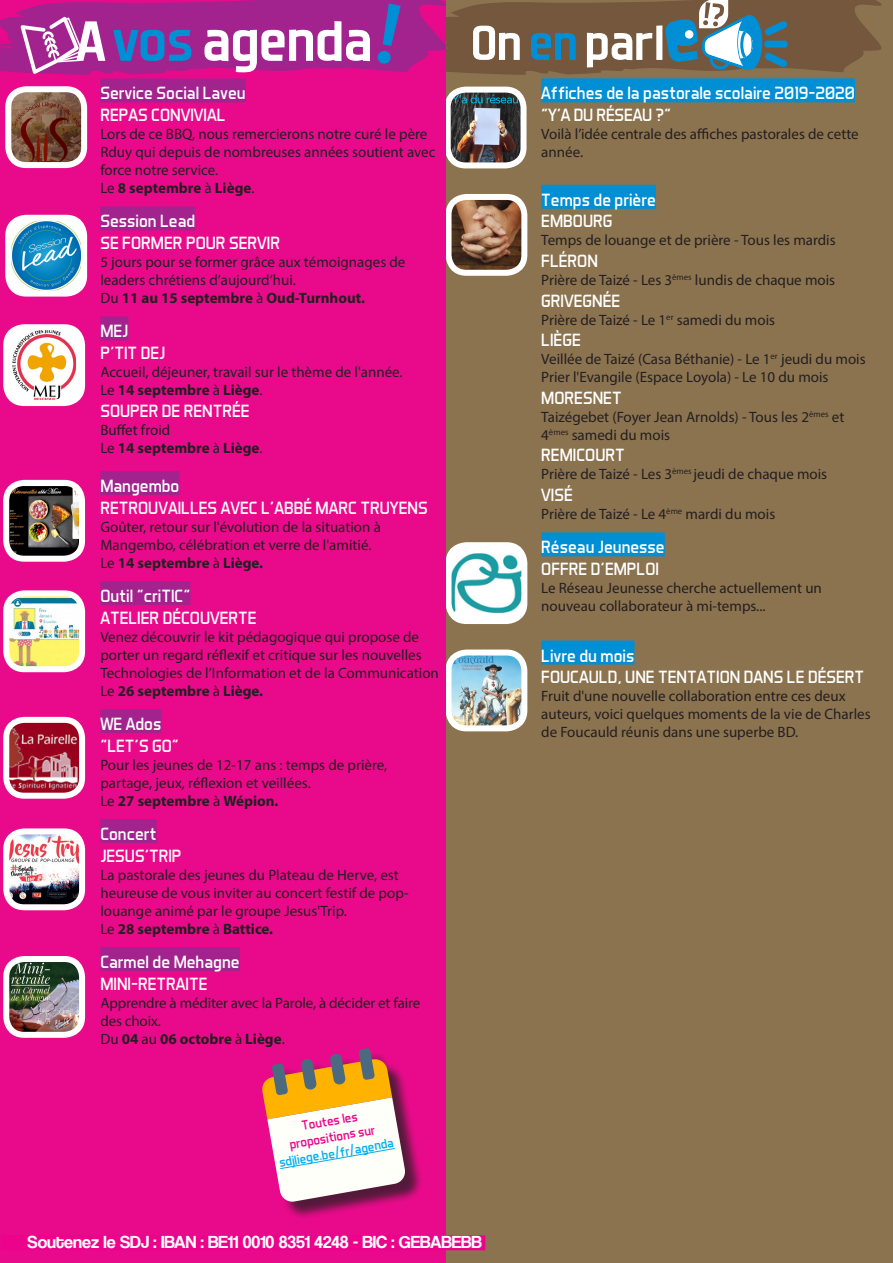
<style>
.page{position:relative;width:893px;height:1263px;background:#fff}
.page>*{position:absolute;margin:0;border:0;box-sizing:border-box;transform-origin:0 0}
.Paragraphe{font:18px/21.6px "Aero Matics";color:#fff}
.t1{font:18px "Coolvetica Rg";color:#fff}
.Paragraphe-2{font:15px/18px "Myriad Pro";color:#231f20}
.Paragraphe-3{font:700 15px/18px "Myriad Pro";color:#231f20}
.t2{font:13.5px/16.2px "Aero Matics";color:#ed028c;text-align:center}
.s1{font-weight:700}
.s2{font-weight:400}
.s3{color:#00aeef}
</style>
<div class="page">
<div style="left:445px;top:0;width:448px;height:1263px;background:#8c7350"></div>
<img style="left:453px;top:656px;width:67px;height:68px">
<div style="left:446px;top:649px;width:81px;height:82px;border:6px solid #fff;border-radius:18px"></div>
<div style="left:541px;top:78px;width:314px;height:24px;background:#008fd5"></div>
<div style="left:541px;top:185px;width:115px;height:24px;background:#008fd5"></div>
<div style="left:541px;top:532px;width:124px;height:24px;background:#008fd5"></div>
<div style="left:541px;top:640px;width:93px;height:24px;background:#008fd5"></div>
<div style="left:448px;top:545px;width:76px;height:76px;background:#fff;border-radius:18px"></div>
<img style="left:453px;top:553px;width:67px;height:60px">
<div style="left:446px;top:542px;width:81px;height:82px;border:6px solid #fff;border-radius:18px"></div>
<img style="left:453px;top:201px;width:67px;height:68px">
<div style="left:446px;top:194px;width:81px;height:82px;border:6px solid #fff;border-radius:18px"></div>
<img style="left:452px;top:94px;width:68px;height:67px">
<div style="left:445px;top:87px;width:82px;height:81px;border:6px solid #fff;border-radius:18px"></div>
<div style="left:0;top:0;width:446px;height:1263px;background:#e90a8b"></div>
<svg style="left:0;top:0;width:882px;height:75px"></svg>
<div style="left:100px;top:78px;width:146px;height:24px;background:#a2238e"></div>
<div style="left:100px;top:206px;width:95px;height:24px;background:#a2238e"></div>
<div style="left:100px;top:316px;width:28px;height:24px;background:#a2238e"></div>
<div style="left:100px;top:471px;width:79px;height:24px;background:#a2238e"></div>
<div style="left:100px;top:581px;width:90px;height:24px;background:#a2238e"></div>
<div style="left:100px;top:709px;width:61px;height:24px;background:#a2238e"></div>
<div style="left:100px;top:819px;width:57px;height:24px;background:#a2238e"></div>
<div style="left:100px;top:947px;width:140px;height:24px;background:#a2238e"></div>
<div style="left:6px;top:327px;width:76px;height:76px;background:#fff;border-radius:18px"></div>
<img style="left:12px;top:331px;width:64px;height:68px">
<div style="left:3px;top:324px;width:82px;height:82px;border:6px solid #fff;border-radius:18px"></div>
<img style="left:10px;top:835px;width:68px;height:68px">
<div style="left:3px;top:828px;width:82px;height:82px;border:6px solid #fff;border-radius:18px"></div>
<img style="left:10px;top:963px;width:68px;height:68px">
<div style="left:3px;top:956px;width:82px;height:82px;border:6px solid #fff;border-radius:18px"></div>
<img style="left:10px;top:487px;width:68px;height:68px">
<div style="left:3px;top:480px;width:82px;height:82px;border:6px solid #fff;border-radius:18px"></div>
<img style="left:10px;top:724px;width:68px;height:68px">
<div style="left:3px;top:717px;width:82px;height:82px;border:6px solid #fff;border-radius:18px"></div>
<img style="left:10px;top:597px;width:68px;height:68px">
<div style="left:3px;top:590px;width:82px;height:82px;border:6px solid #fff;border-radius:18px"></div>
<img style="left:12px;top:222px;width:68px;height:68px">
<div style="left:5px;top:215px;width:82px;height:82px;border:6px solid #fff;border-radius:18px"></div>
<img style="left:12px;top:93px;width:68px;height:68px">
<div style="left:5px;top:86px;width:82px;height:82px;border:6px solid #fff;border-radius:18px"></div>
<div style="left:265px;top:1051px;width:158px;height:169px;background:#231f20;opacity:.75"></div>
<svg style="left:262px;top:1048px;width:144px;height:155px"></svg>
<div style="left:1px;top:1235px;width:484px;height:15px;background:#ed028c"></div>
<p class="Paragraphe" style="left:100px;top:82px;width:147px">Service Social Laveu<br>REPAS CONVIVIAL</p>
<p class="Paragraphe-2" style="left:100px;top:125px;width:337px">Lors de ce BBQ, nous remercierons notre curé le père Rduy qui depuis de nombreuses années soutient avec force notre service.<br>Le <span class="s1">8 septembre</span> à <span class="s1">Liège</span>.</p>
<p class="Paragraphe" style="left:100px;top:210px;width:181px">Session Lead<br>SE FORMER POUR SERVIR</p>
<p class="Paragraphe-2" style="left:100px;top:253px;width:307px">5 jours pour se former grâce aux témoignages de leaders chrétiens d’aujourd’hui.<br>Du <span class="s1">11 au 15 septembre</span> à <span class="s1">Oud-Turnhout.</span></p>
<p class="Paragraphe" style="left:100px;top:320px;width:67px">MEJ<br>P'TIT DEJ</p>
<p class="Paragraphe-2" style="left:100px;top:363px;width:304px">Accueil, déjeuner, travail sur le thème de l'année.<br>Le <span class="s1">14 septembre</span> à <span class="s1">Liège</span>.</p>
<p class="Paragraphe" style="left:100px;top:399px;width:151px">SOUPER DE RENTRÉE</p>
<p class="Paragraphe-3" style="left:100px;top:420px;width:164px"><span class="s2">Buffet froid<br>Le</span> 14 septembre <span class="s2">à</span> Liège<span class="s2">.</span></p>
<p class="Paragraphe" style="left:100px;top:475px;width:329px">Mangembo<br>RETROUVAILLES AVEC L'ABBÉ MARC TRUYENS</p>
<p class="Paragraphe-2" style="left:100px;top:518px;width:282px">Goûter, retour sur l'évolution de la situation à<br>Mangembo, célébration et verre de l'amitié.<br>Le <span class="s1">14 septembre</span> à <span class="s1">Liège.</span></p>
<p class="Paragraphe" style="left:100px;top:585px;width:158px">Outil "criTIC"<br>ATELIER DÉCOUVERTE</p>
<p class="Paragraphe-2" style="left:100px;top:627px;width:340px">Venez découvrir le kit pédagogique qui propose de porter un regard réflexif et critique sur les nouvelles Technologies de l’Information et de la Communication Le <span class="s1">26 septembre</span> à <span class="s1">Liège.</span></p>
<p class="Paragraphe" style="left:100px;top:713px;width:80px">WE Ados "LET'S GO"</p>
<p class="Paragraphe-2" style="left:100px;top:755px;width:288px">Pour les jeunes de 12-17 ans : temps de prière, partage, jeux, réflexion et veillées.<br>Le <span class="s1">27 septembre</span> à <span class="s1">Wépion.</span></p>
<p class="Paragraphe" style="left:100px;top:823px;width:83px">Concert<br>JESUS'TRIP</p>
<p class="Paragraphe-2" style="left:100px;top:865px;width:310px">La pastorale des jeunes du Plateau de Herve, est heureuse de vous inviter au concert festif de pop&shy;louange animé par le groupe Jesus'Trip.<br>Le <span class="s1">28 septembre</span> à <span class="s1">Battice.</span></p>
<p class="Paragraphe" style="left:100px;top:951px;width:141px">Carmel de Mehagne<br>MINI-RETRAITE</p>
<p class="Paragraphe-2" style="left:100px;top:993px;width:321px">Apprendre à méditer avec la Parole, à décider et faire des choix.<br>Du <span class="s1">04</span> au <span class="s1">06 octobre</span> à <span class="s1">Liège</span>.</p>
<p class="t2" style="left:272px;top:1122px;width:118px;rotate:-10deg">Toutes les propositions sur <span class="s3">sdjliege.be/fr/agenda</span></p>
<p class="t1" style="left:28px;top:1231px;width:456px">Soutenez le SDJ : IBAN : BE11 0010 8351 4248 - BIC : GEBABEBB</p>
<p class="Paragraphe" style="left:541px;top:82px;width:315px">Affiches de la pastorale scolaire 2019-2020 "Y'A DU RÉSEAU ?"</p>
<p class="Paragraphe-2" style="left:541px;top:125px;width:319px">Voilà l’idée centrale des affiches pastorales de cette année.</p>
<p class="Paragraphe" style="left:541px;top:189px;width:116px">Temps de prière<br>EMBOURG</p>
<p class="Paragraphe-2" style="left:541px;top:231px;width:296px">Temps de louange et de prière - Tous les mardis</p>
<p class="Paragraphe" style="left:541px;top:250px;width:58px">FLÉRON</p>
<p class="Paragraphe-2" style="left:541px;top:271px;width:295px">Prière de Taizé - Les 3<sup>èmes</sup> lundis de chaque mois</p>
<p class="Paragraphe" style="left:541px;top:289px;width:81px">GRIVEGNÉE</p>
<p class="Paragraphe-2" style="left:541px;top:310px;width:235px">Prière de Taizé - Le 1<sup>er</sup> samedi du mois</p>
<p class="Paragraphe" style="left:541px;top:329px;width:41px">LIÈGE</p>
<p class="Paragraphe-2" style="left:541px;top:350px;width:326px">Veillée de Taizé (Casa Béthanie) - Le 1<sup>er</sup> jeudi du mois<br>Prier l'Evangile (Espace Loyola) - Le 10 du mois</p>
<p class="Paragraphe" style="left:541px;top:387px;width:82px">MORESNET</p>
<p class="Paragraphe-2" style="left:541px;top:408px;width:304px">Taizégebet (Foyer Jean Arnolds) - Tous les 2<sup>èmes</sup> et<br>4<sup>èmes</sup> samedi du mois</p>
<p class="Paragraphe" style="left:541px;top:444px;width:85px">REMICOURT</p>
<p class="Paragraphe-2" style="left:541px;top:465px;width:287px">Prière de Taizé - Les 3<sup>èmes</sup> jeudi de chaque mois</p>
<p class="Paragraphe" style="left:541px;top:484px;width:33px">VISÉ</p>
<p class="Paragraphe-2" style="left:541px;top:505px;width:235px">Prière de Taizé - Le 4<sup>ème</sup> mardi du mois</p>
<p class="Paragraphe" style="left:541px;top:536px;width:125px">Réseau Jeunesse<br>OFFRE D'EMPLOI</p>
<p class="Paragraphe-2" style="left:541px;top:579px;width:282px">Le Réseau Jeunesse cherche actuellement un nouveau collaborateur à mi-temps...</p>
<p class="Paragraphe" style="left:541px;top:644px;width:324px">Livre du mois<br>FOUCAULD, UNE TENTATION DANS LE DÉSERT</p>
<p class="Paragraphe-2" style="left:541px;top:687px;width:331px">Fruit d'une nouvelle collaboration entre ces deux auteurs, voici quelques moments de la vie de Charles de Foucauld réunis dans une superbe BD.</p>
</div>
